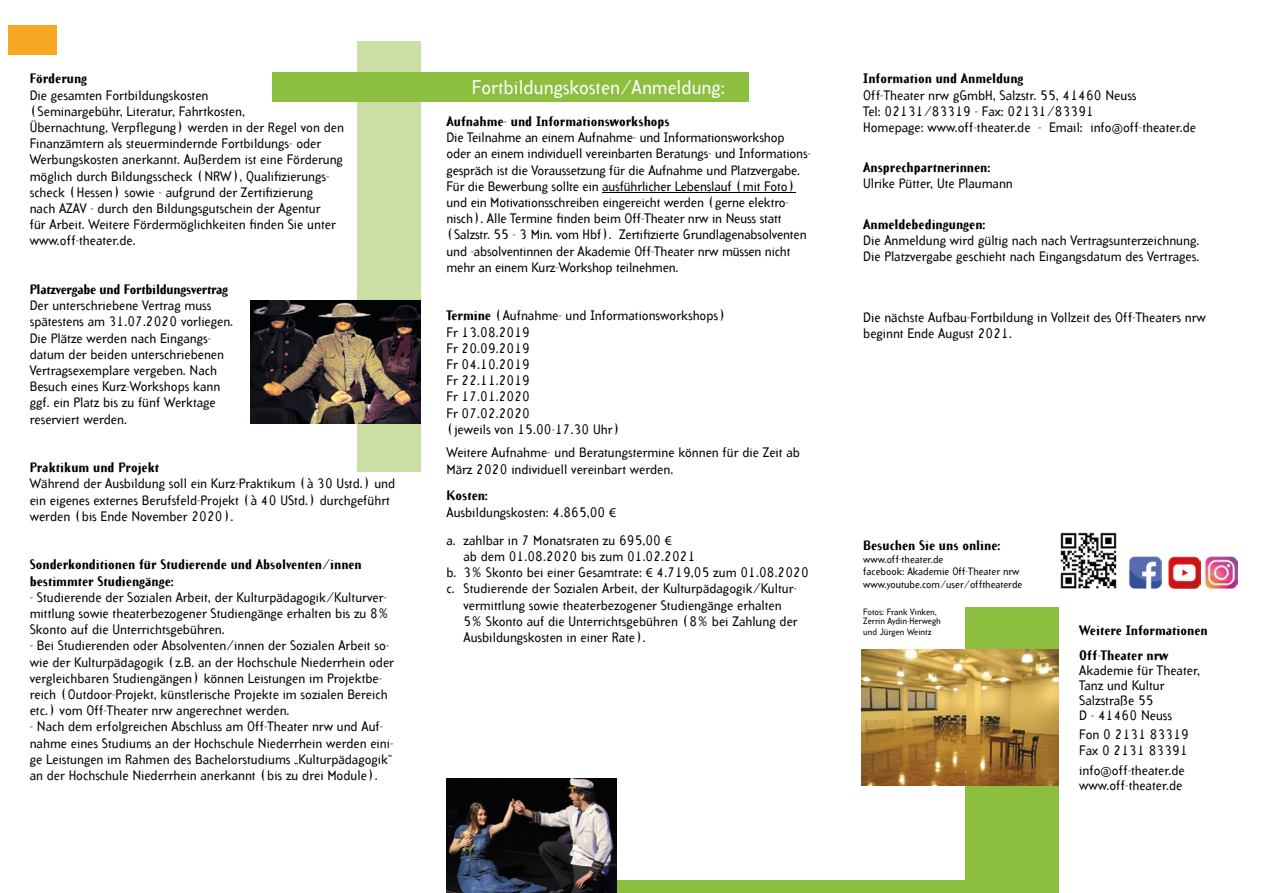
<style>
.page{position:relative;width:1263px;height:893px;background:#fff}
.page>*{position:absolute;margin:0;border:0;box-sizing:border-box;transform-origin:0 0}
.t1{font:19.5px "Arbitrary";color:#fff}
.t2{font:13.5px/16.2px "Arbitrary";color:#000}
.t3{font:700 13.5px/16.2px "Arbitrary";color:#000}
.t4{font:700 13.5px "Arbitrary";letter-spacing:-.02em;color:#000}
.t5{font:10.5px/12.6px "Arbitrary";color:#000}
.t6{font:9px/9px "Arbitrary";color:#000}
.s1{font-weight:700}
.s2{font-family:"Myriad Pro"}
</style>
<div class="page">
<div style="left:357px;top:41px;width:64px;height:34px;background:#cbdfa5"></div>
<div style="left:357px;top:100px;width:64px;height:372px;background:#cbdfa5"></div>
<hr style="left:602px;top:192px;width:193px;height:1px;background:#000">
<div style="left:615px;top:880px;width:444px;height:13px;background:#8cbf3f"></div>
<div style="left:965px;top:607px;width:94px;height:286px;background:#8cbf3f"></div>
<img style="left:862px;top:649px;width:197px;height:137px">
<div style="left:9px;top:26px;width:48px;height:29px;background:#f7a823"></div>
<img style="left:446px;top:778px;width:171px;height:115px">
<div style="left:272px;top:72px;width:476px;height:30px;background:#8cbf3f"></div>
<img style="left:251px;top:300px;width:170px;height:123px">
<img style="left:1060px;top:532px;width:57px;height:57px">
<img style="left:1129px;top:556px;width:32px;height:32px">
<img style="left:1168px;top:556px;width:32px;height:32px">
<img style="left:1205px;top:556px;width:33px;height:32px">
<p class="t3" style="left:30px;top:70px;width:59px">Förderung</p>
<p class="t2" style="left:30px;top:86px;width:316px">Die gesamten Fortbildungskosten<br>(Seminargebühr, Literatur, Fahrtkosten,<br>Übernachtung, Verpflegung) werden in der Regel von den Finanzämtern als steuermindernde Fortbildungs- oder Werbungskosten anerkannt. Außerdem ist eine Förderung möglich durch Bildungsscheck (NRW), Qualifizierungs&shy;scheck (Hessen) sowie - aufgrund der Zertifizierung<br>nach AZAV - durch den Bildungsgutschein der Agentur<br>für Arbeit. Weitere Fördermöglichkeiten finden Sie unter www.off-theater.de.</p>
<p class="t4" style="left:30px;top:281px;width:200px">Platzvergabe und Fortbildungsvertrag</p>
<p class="t2" style="left:30px;top:297px;width:205px">Der unterschriebene Vertrag muss spätestens am 31.07.2020 vorliegen.<br>Die Plätze werden nach Eingangs&shy;datum der beiden unterschriebenen Vertragsexemplare vergeben. Nach Besuch eines Kurz-Workshops kann ggf. ein Platz bis zu fünf Werktage reserviert werden.</p>
<p class="t3" style="left:30px;top:459px;width:131px">Praktikum und Projekt</p>
<p class="t2" style="left:30px;top:475px;width:367px">Während der Ausbildung soll ein Kurz-Praktikum (à 30 Ustd.) und ein eigenes externes Berufsfeld-Projekt (à 40 UStd.) durchgeführt werden (bis Ende November 2020).</p>
<p class="t3" style="left:30px;top:556px;width:334px">Sonderkonditionen für Studierende und Absolventen/innen bestimmter Studiengänge:</p>
<p class="t2" style="left:30px;top:588px;width:361px">- Studierende der Sozialen Arbeit, der Kulturpädagogik/Kulturver&shy;mittlung sowie theaterbezogener Studiengänge erhalten bis zu 8%<br>Skonto auf die Unterrichtsgebühren.</p>
<p class="t2" style="left:30px;top:637px;width:366px">- Bei Studierenden oder Absolventen/innen der Sozialen Arbeit so&shy;wie der Kulturpädagogik (z.B. an der Hochschule Niederrhein oder vergleichbaren Studiengängen) können Leistungen im Projektbe&shy;reich (Outdoor-Projekt, künstlerische Projekte im sozialen Bereich etc.) vom Off-Theater nrw angerechnet werden.</p>
<p class="t2" style="left:30px;top:718px;width:365px">- Nach dem erfolgreichen Abschluss am Off-Theater nrw und Auf&shy;nahme eines Studiums an der Hochschule Niederrhein werden eini&shy;ge Leistungen im Rahmen des Bachelorstudiums „Kulturpädagogik“ an der Hochschule Niederrhein anerkannt (bis zu drei Module).</p>
<h1 class="t1" style="left:472px;top:75px;width:255px">Fortbildungskosten/Anmeldung:</h1>
<p class="t3" style="left:446px;top:113px;width:225px">Aufnahme- und Informationsworkshops</p>
<p class="t2" style="left:446px;top:129px;width:366px">Die Teilnahme an einem Aufnahme- und Informationsworkshop oder an einem individuell vereinbarten Beratungs- und Informations&shy;gespräch ist die Voraussetzung für die Aufnahme und Platzvergabe.<br>Für die Bewerbung sollte ein ausführlicher Lebenslauf (mit Foto) und ein Motivationsschreiben eingereicht werden (gerne elektro&shy;nisch). Alle Termine finden beim Off-Theater nrw in Neuss statt (Salzstr. 55 - 3 Min. vom Hbf). Zertifizierte Grundlagenabsolventen und -absolventinnen der Akademie Off-Theater nrw müssen nicht mehr an einem Kurz-Workshop teilnehmen.</p>
<p class="t2" style="left:446px;top:307px;width:281px"><span class="s1">Termine</span> (Aufnahme- und Informationsworkshops)<br>Fr 13.08.2019<br>Fr 20.09.2019<br>Fr 04.10.2019<br>Fr 22.11.2019<br>Fr 17.01.2020<br>Fr 07.02.2020<br>(jeweils von 15.00-17.30 Uhr)</p>
<p class="t2" style="left:446px;top:444px;width:355px">Weitere Aufnahme- und Beratungstermine können für die Zeit ab<br>März 2020 individuell vereinbart werden.</p>
<p class="t2" style="left:446px;top:487px;width:171px"><span class="s1">Kosten:<br></span>Ausbildungskosten: 4.865,00 <span class="s2">€</span></p>
<p class="t2" style="left:446px;top:531px;width:227px">a. zahlbar in 7 Monatsraten zu 695,00 <span class="s2">€</span></p>
<p class="t2" style="left:463px;top:548px;width:233px">ab dem 01.08.2020 bis zum 01.02.2021</p>
<p class="t2" style="left:446px;top:564px;width:364px">b. 3% Skonto bei einer Gesamtrate: <span class="s2">€</span> 4.719,05 zum 01.08.2020</p>
<p class="t2" style="left:446px;top:580px;width:352px">c. Studierende der Sozialen Arbeit, der Kulturpädagogik/Kultur-</p>
<p class="t2" style="left:463px;top:596px;width:320px">vermittlung sowie theaterbezogener Studiengänge erhalten</p>
<p class="t2" style="left:463px;top:612px;width:336px">5% Skonto auf die Unterrichtsgebühren (8% bei Zahlung der</p>
<p class="t2" style="left:463px;top:629px;width:184px">Ausbildungskosten in einer Rate).</p>
<p class="t3" style="left:863px;top:70px;width:162px">Information und Anmeldung</p>
<p class="t2" style="left:863px;top:86px;width:334px">Off-Theater nrw gGmbH, Salzstr. 55, 41460 Neuss<br>Tel: 02131/83319 - Fax: 02131/83391<br>Homepage: www.off-theater.de - Email: info@off-theater.de</p>
<p class="t3" style="left:863px;top:159px;width:129px">Ansprechpartnerinnen:</p>
<p class="t2" style="left:863px;top:175px;width:151px">Ulrike Pütter, Ute Plaumann</p>
<p class="t3" style="left:863px;top:215px;width:124px">Anmeldebedingungen:</p>
<p class="t2" style="left:863px;top:231px;width:338px">Die Anmeldung wird gültig nach nach Vertragsunterzeichnung.<br>Die Platzvergabe geschieht nach Eingangsdatum des Vertrages.</p>
<p class="t2" style="left:863px;top:308px;width:344px">Die nächste Aufbau-Fortbildung in Vollzeit des Off-Theaters nrw beginnt Ende August 2021.</p>
<p class="t3" style="left:863px;top:537px;width:139px">Besuchen Sie uns online:</p>
<p class="t5" style="left:863px;top:552px;width:161px">www.off-theater.de<br>facebook: Akademie Off-Theater nrw www.youtube.com/user/offtheaterde</p>
<p class="t6" style="left:863px;top:607px;width:79px">Fotos: Frank Vinken,<br>Zerrin Aydin-Herwegh</p>
<p class="t6" style="left:863px;top:626px;width:70px">und Jürgen Weintz</p>
<p class="t3" style="left:1079px;top:617px;width:130px;line-height:25.2px">Weitere Informationen<br>Off-Theater nrw</p>
<p class="t2" style="left:1079px;top:662px;width:122px;line-height:15px">Akademie für Theater,<br>Tanz und Kultur<br>Salzstraße 55<br>D - 41460 Neuss</p>
<p class="t2" style="left:1079px;top:726px;width:111px">Fon 0 2131 83319<br>Fax 0 2131 83391</p>
<p class="t2" style="left:1079px;top:762px;width:107px;line-height:15px">info@off-theater.de www.off-theater.de</p>
</div>
